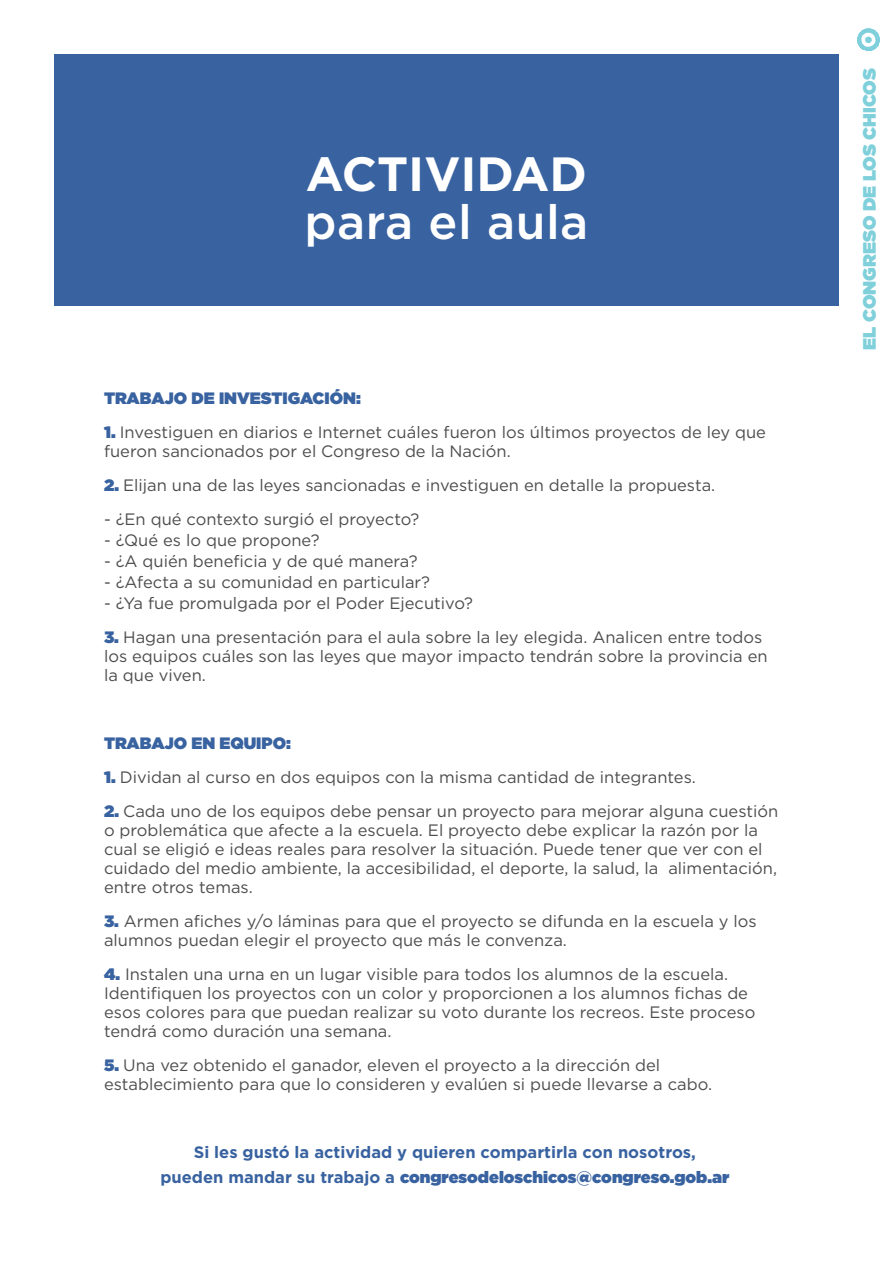
<style>
.page{position:relative;width:893px;height:1263px;background:#fff}
.page>*{position:absolute;margin:0;border:0;box-sizing:border-box;transform-origin:0 0}
.t1{font:500 48px "Gotham";letter-spacing:.01em;color:#fff}
.t2{font:700 48px "Gotham";color:#fff}
.t3{font:900 18px "Gotham";color:#7fd0db}
.t4{font:16.5px/18.9px "Gotham";color:#4d4d4f}
.t5{font:700 16.5px/25.5px "Gotham";color:#3862a0;text-align:center}
.t6{font:900 16.5px "Gotham";color:#3862a0}
.s1{font-weight:900;color:#3862a0}
.s2{font-weight:900}
</style>
<div class="page">
<svg style="left:857px;top:28px;width:23px;height:23px"></svg>
<div style="left:865px;top:37px;width:7px;height:6px;background:#7fd0db;border-radius:50%"></div>
<div style="left:54px;top:54px;width:785px;height:251px;background:#3862a0"></div>
<h1 class="t2" style="left:306px;top:142px;width:102px">ACTIVIDAD</h1>
<h1 class="t1" style="left:305px;top:190px;width:285px">para el aula</h1>
<p class="t6" style="left:104px;top:387px;width:258px">Trabajo de investigación:</p>
<p class="t4" style="left:104px;top:423px;width:663px"><span class="s1">1.</span> Investiguen en diarios e Internet cuáles fueron los últimos proyectos de ley que fueron sancionados por el Congreso de la Nación.</p>
<p class="t4" style="left:104px;top:476px;width:613px"><span class="s1">2.</span> Elijan una de las leyes sancionadas e investiguen en detalle la propuesta.</p>
<p class="t4" style="left:104px;top:510px;width:317px">- ¿E n qué contexto surgió el proyecto?</p>
<p class="t4" style="left:104px;top:531px;width:217px">- ¿Qué es lo que propone?</p>
<p class="t4" style="left:104px;top:552px;width:315px">- ¿A quién beneficia y de qué manera?</p>
<p class="t4" style="left:104px;top:573px;width:328px">- ¿Afecta a su comunidad en particular?</p>
<p class="t4" style="left:104px;top:594px;width:370px">- ¿Ya fue promulgada por el Poder Ejecutivo?</p>
<p class="t4" style="left:104px;top:628px;width:665px"><span class="s1">3.</span> Hagan una presentación para el aula sobre la ley elegida. Analicen entre todos los equipos cuáles son las leyes que mayor impacto tendrán sobre la provincia en la que viven.</p>
<p class="t6" style="left:104px;top:731px;width:188px">Trabajo en equipo:</p>
<p class="t4" style="left:104px;top:768px;width:593px"><span class="s1">1.</span> Dividan al curso en dos equipos con la misma cantidad de integrantes.</p>
<p class="t4" style="left:104px;top:801px;width:676px"><span class="s1">2.</span> Cada uno de los equipos debe pensar un proyecto para mejorar alguna cuestión o problemática que afecte a la escuela. El proyecto debe explicar la razón por la cual se eligió e ideas reales para resolver la situación. Puede tener que ver con el cuidado del medio ambiente, la accesibilidad, el deporte, la salud, la alimentación, entre otros temas.</p>
<p class="t4" style="left:104px;top:911px;width:654px"><span class="s1">3.</span> Armen afiches y/o láminas para que el proyecto se difunda en la escuela y los alumnos puedan elegir el proyecto que más le convenza.</p>
<p class="t4" style="left:104px;top:964px;width:653px"><span class="s1">4.</span> Instalen una urna en un lugar visible para todos los alumnos de la escuela.<br>Identifiquen los proyectos con un color y proporcionen a los alumnos fichas de esos colores para que puedan realizar su voto durante los recreos. Este proceso tendrá como duración una semana.</p>
<p class="t4" style="left:104px;top:1055px;width:610px"><span class="s1">5.</span> Una vez obtenido el ganador, eleven el proyecto a la dirección del establecimiento para que lo consideren y evalúen si puede llevarse a cabo.</p>
<p class="t5" style="left:160px;top:1139px;width:570px">Si les gustó la actividad y quieren compartirla con nosotros, pueden mandar su trabajo a <span class="s2">congresodeloschicos@congreso.gob.ar</span></p>
<p class="t3" style="left:857px;top:350px;width:283px;rotate:-90deg">EL CONGRESO DE LOS CHICOS</p>
</div>
